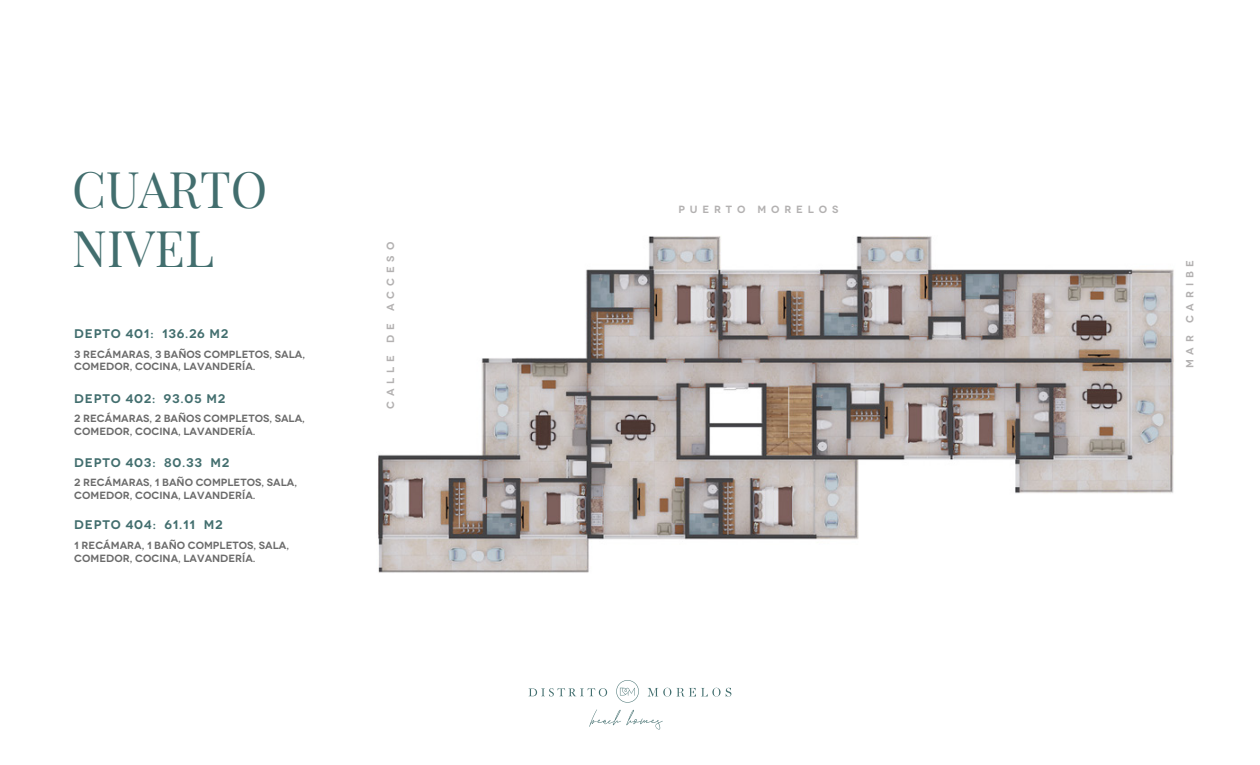
<style>
.page{position:relative;width:1260px;height:765px;background:#fff}
.page>*{position:absolute;margin:0;border:0;box-sizing:border-box;transform-origin:0 0}
.t1{font:49.38px/59.2px "Playfair Display";color:#426e6e}
.t2{font:600 12.5px "Novecentowide";letter-spacing:.06em;color:#426e6e}
.t3{font:600 10.5px/12.5px "Novecentowide";color:#6b6b6b}
.t4{font:600 10.5px "Novecentowide";letter-spacing:.46em;color:#b3b1b1}
</style>
<div class="page">
<img style="left:378px;top:236px;width:796px;height:337px">
<svg style="left:648px;top:688px;width:83px;height:9px"></svg>
<svg style="left:589px;top:709px;width:74px;height:21px"></svg>
<svg style="left:529px;top:688px;width:78px;height:8px"></svg>
<svg style="left:616px;top:680px;width:23px;height:23px"></svg>
<h1 class="t1" style="left:72px;top:156px;width:197px">CUARTO<br>NIVEL</h1>
<p class="t2" style="left:74px;top:326px;width:155px">DEPTO 401: 136.26 M2</p>
<p class="t3" style="left:74px;top:348px;width:232px">3 RECÁMARAS, 3 BAÑOS COMPLETOS, SALA,<br>COMEDOR, COCINA, LAVANDERÍA.</p>
<p class="t2" style="left:74px;top:391px;width:153px">DEPTO 402: 93.05 M2</p>
<p class="t3" style="left:74px;top:412px;width:232px">2 RECÁMARAS, 2 BAÑOS COMPLETOS, SALA,<br>COMEDOR, COCINA, LAVANDERÍA.</p>
<p class="t2" style="left:74px;top:455px;width:157px">DEPTO 403: 80.33 M2</p>
<p class="t3" style="left:74px;top:476px;width:224px">2 RECÁMARAS, 1 BAÑO COMPLETOS, SALA,<br>COMEDOR, COCINA, LAVANDERÍA.</p>
<p class="t3" style="left:74px;top:539px;width:216px">1 RECÁMARA, 1 BAÑO COMPLETOS, SALA,<br>COMEDOR, COCINA, LAVANDERÍA.</p>
<p class="t2" style="left:74px;top:517px;width:150px">DEPTO 404: 61.11 M2</p>
<p class="t4" style="left:384px;top:409px;width:168px;rotate:-90deg">CALLE DE ACCESO</p>
<p class="t4" style="left:679px;top:203px;width:161px">PUERTO MORELOS</p>
<p class="t4" style="left:1183px;top:368px;width:110px;rotate:-90deg">MAR CARIBE</p>
</div>
